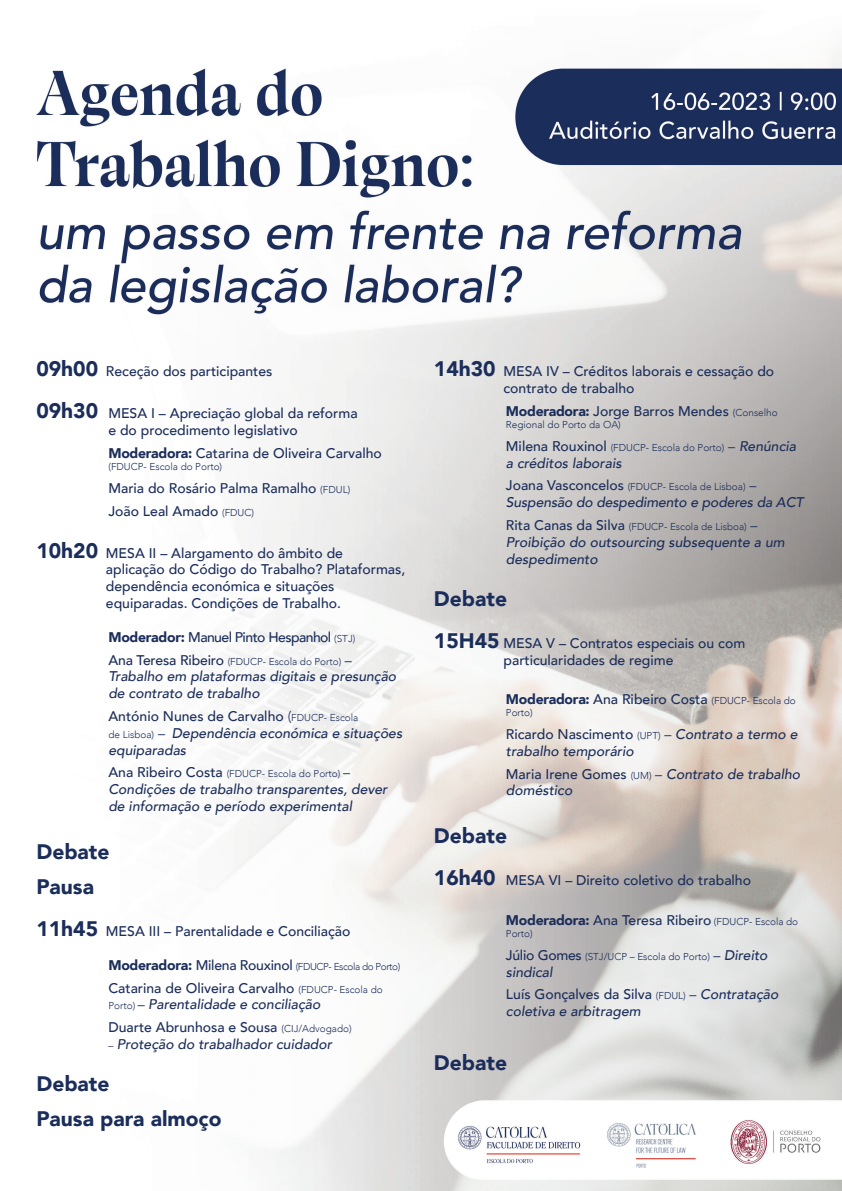
<style>
.page{position:relative;width:842px;height:1191px;background:#fff}
.page>*{position:absolute;margin:0;border:0;box-sizing:border-box;transform-origin:0 0}
.t1{font:900 21px "Avenir";color:#1b2d5a}
.t2{font:500 14px/16.8px "Avenir";color:#1b2d5a}
.t3{font:italic 500 14px/16.8px "Avenir";color:#1b2d5a}
.t4{font:500 14px "Avenir";letter-spacing:-.04em;color:#1b2d5a}
.t5{font:300 10px "Avenir";color:#1b2d5a}
.t6{font:300 10px "Avenir";letter-spacing:-.04em;color:#1b2d5a}
.s1{font-weight:900;font-size:21px}
.s2{font-weight:900}
.s3{font-weight:300;font-size:10px}
.s4{font-weight:500;font-size:14px}
.s5{font-size:14px}
.s6{font-style:normal}
.s7{font-weight:300;font-style:normal}
.s8{font-weight:300;font-style:normal;font-size:10px}
.s9{font-weight:900;font-size:14px}
.s10{font-weight:300}
.s11{font-style:italic}
.s12{font-weight:500;font-style:italic;font-size:14px}
</style>
<div class="page">
<img style="left:36px;top:53px;width:806px;height:1138px">
<p class="t2" style="left:36px;top:362px;width:238px"><span class="s1">09h00</span> Receção dos participantes</p>
<p class="t2" style="left:108px;top:404px;width:251px;text-indent:-72px"><span class="s1">09h30</span> MESA I – Apreciação global da reforma e do procedimento legislativo</p>
<p class="t2" style="left:108px;top:444px;width:275px"><span class="s2">Moderadora:</span> Catarina de Oliveira Carvalho</p>
<p class="t5" style="left:108px;top:461px;width:115px">(FDUCP- Escola do Porto)</p>
<p class="t2" style="left:108px;top:479px;width:243px">Maria do Rosário Palma Ramalho <span class="s3">(FDUL)</span></p>
<p class="t2" style="left:108px;top:501px;width:147px">João Leal Amado <span class="s3">(FDUC)</span></p>
<p class="t2" style="left:106px;top:543px;width:301px;text-indent:-70px"><span class="s1">10h20</span> MESA II – Alargamento do âmbito de aplicação do Código do Trabalho? Plataformas, dependência económica e situações equiparadas. Condições de Trabalho.</p>
<p class="t4" style="left:108px;top:624px;width:248px"><span class="s2">Moderador:</span> Manuel Pinto Hespanhol <span class="s3">(STJ)</span></p>
<p class="t5" style="left:108px;top:655px;width:245px"><span class="s4">Ana Teresa Ribeiro</span> (FDUCP- Escola do Porto) <span class="s5">–</span></p>
<p class="t3" style="left:108px;top:668px;width:289px">Trabalho em plataformas digitais e presunção de contrato de trabalho</p>
<p class="t3" style="left:108px;top:708px;width:295px"><span class="s6">António Nunes de Carvalho</span> <span class="s7">(</span><span class="s8">FDUCP- Escola<br>de Lisboa)</span> <span class="s7">–</span> Dependência económica e situações equiparadas</p>
<p class="t5" style="left:108px;top:768px;width:243px"><span class="s4">Ana Ribeiro Costa</span> (FDUCP- Escola do Porto) <span class="s5">–</span></p>
<p class="t3" style="left:108px;top:781px;width:281px">Condições de trabalho transparentes, dever de informação e período experimental</p>
<p class="t1" style="left:36px;top:833px;width:75px">Debate</p>
<p class="t1" style="left:36px;top:869px;width:59px">Pausa</p>
<p class="t2" style="left:36px;top:922px;width:316px"><span class="s1">11h45</span> MESA III – Parentalidade e Conciliação</p>
<p class="t6" style="left:108px;top:960px;width:293px"><span class="s9">Moderadora:</span> <span class="s4">Milena Rouxinol</span> (FDUCP- Escola do Porto)</p>
<p class="t2" style="left:108px;top:978px;width:276px">Catarina de Oliveira Carvalho <span class="s3">(FDUCP- Escola do<br>Porto)</span> <span class="s10">–</span> <span class="s11">Parentalidade e conciliação</span></p>
<p class="t2" style="left:108px;top:1018px;width:245px">Duarte Abrunhosa e Sousa <span class="s3">(CIJ/Advogado)</span></p>
<p class="t3" style="left:108px;top:1036px;width:225px"><span class="s8">–</span> Proteção do trabalhador cuidador</p>
<p class="t1" style="left:36px;top:1065px;width:75px">Debate</p>
<p class="t1" style="left:36px;top:1101px;width:187px">Pausa para almoço</p>
<p class="t2" style="left:503px;top:362px;width:272px;text-indent:-70px"><span class="s1">14h30</span> MESA IV – Créditos laborais e cessação do contrato de trabalho</p>
<p class="t2" style="left:506px;top:402px;width:273px"><span class="s2">Moderadora:</span> Jorge Barros Mendes <span class="s3">(Conselho</span></p>
<p class="t5" style="left:506px;top:419px;width:116px">Regional do Porto da OA)</p>
<p class="t5" style="left:506px;top:441px;width:292px"><span class="s4">Milena Rouxinol</span> (FDUCP- Escola do Porto) <span class="s5">–</span> <span class="s12">Renúncia</span></p>
<p class="t3" style="left:506px;top:454px;width:117px">a créditos laborais</p>
<p class="t5" style="left:506px;top:481px;width:252px"><span class="s4">Joana Vasconcelos</span> (FDUCP- Escola de Lisboa) <span class="s5">–</span></p>
<p class="t3" style="left:506px;top:494px;width:299px">Suspensão do despedimento e poderes da ACT</p>
<p class="t5" style="left:506px;top:521px;width:253px"><span class="s4">Rita Canas da Silva</span> (FDUCP- Escola de Lisboa) <span class="s5">–</span></p>
<p class="t3" style="left:506px;top:534px;width:280px">Proibição do outsourcing subsequente a um despedimento</p>
<p class="t1" style="left:434px;top:580px;width:75px">Debate</p>
<p class="t2" style="left:434px;top:633px;width:313px;text-align:center"><span class="s1">15H45</span> MESA V – Contratos especiais ou com particularidades de regime</p>
<p class="t2" style="left:506px;top:690px;width:291px"><span class="s2">Moderadora:</span> Ana Ribeiro Costa <span class="s3">(FDUCP- Escola do</span></p>
<p class="t5" style="left:506px;top:707px;width:28px">Porto)</p>
<p class="t3" style="left:506px;top:726px;width:293px"><span class="s6">Ricardo Nascimento</span> <span class="s8">(UPT)</span> <span class="s7">–</span> Contrato a termo e trabalho temporário</p>
<p class="t3" style="left:506px;top:765px;width:296px"><span class="s6">Maria Irene Gomes</span> <span class="s8">(UM)</span> <span class="s7">–</span> Contrato de trabalho doméstico</p>
<p class="t1" style="left:434px;top:818px;width:75px">Debate</p>
<p class="t2" style="left:434px;top:871px;width:319px"><span class="s1">16h40</span> MESA VI – Direito coletivo do trabalho</p>
<p class="t2" style="left:506px;top:911px;width:294px"><span class="s2">Moderadora:</span> Ana Teresa Ribeiro <span class="s3">(FDUCP- Escola do</span></p>
<p class="t5" style="left:506px;top:927px;width:28px">Porto)</p>
<p class="t5" style="left:506px;top:950px;width:263px"><span class="s4">Júlio Gomes</span> (STJ/UCP – Escola do Porto) <span class="s5">–</span> <span class="s12">Direito</span></p>
<p class="t3" style="left:506px;top:963px;width:48px">sindical</p>
<p class="t3" style="left:506px;top:986px;width:274px"><span class="s6">Luís Gonçalves da Silva</span> <span class="s8">(FDUL)</span> <span class="s7">–</span> Contratação coletiva e arbitragem</p>
<p class="t1" style="left:434px;top:1045px;width:75px">Debate</p>
</div>
